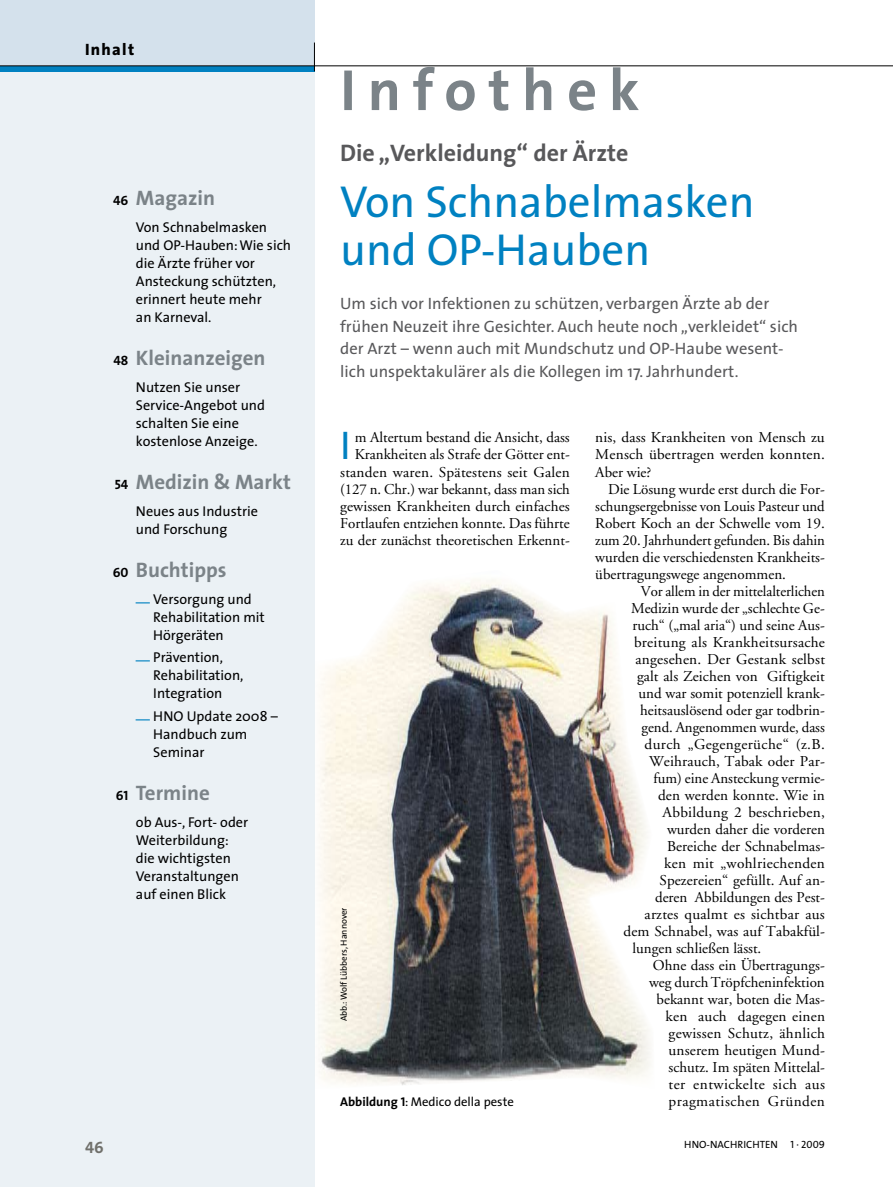
<style>
.page{position:relative;width:893px;height:1187px;background:#fff}
.page>*{position:absolute;margin:0;border:0;box-sizing:border-box;transform-origin:0 0}
.t1{font:45px/48px "The Sans";color:#0081c1}
.t2{font:40.2px "The Sans";color:#0081c1}
.t3{font:700 24px "The Sans";color:#58585a}
.t4{font:700 21px "The Sans";color:#7b8388}
.t5{font:16.5px/22.5px "The Sans";color:#58585a}
.t6{font:800 16.5px "The Sans";letter-spacing:.08em;color:#000}
.t7{font:16.5px "The Sans Bold Caps";color:#70706b}
.t8{font:15px/17px "Adobe Garamond";color:#000;text-align:justify}
.t9{font:15px "Adobe Garamond";letter-spacing:.02em;color:#000}
.t10{font:15px "Adobe Garamond";letter-spacing:.03em;color:#000}
.t11{font:15px "Adobe Garamond";letter-spacing:.025em;color:#000}
.t12{font:14.25px/18px "The Sans";color:#000}
.t13{font:12.75px "The Sans";color:#000}
.t14{font:10.5px "The Sans";color:#000}
.t15{font:9px "The Sans";color:#000}
.s1{font-family:"The Sans Bold Caps";font-weight:400;font-size:13.5px;color:#000}
.s2{color:#0081c1}
.s3{font-weight:700}
.s4{font-family:"The Sans Bold Caps"}
.s5{font-family:"The Sans Caps"}
</style>
<div class="page">
<div style="left:0;top:0;width:315px;height:1186px;background:#ebf1f5"></div>
<img style="left:318px;top:579px;width:332px;height:506px">
<div style="left:0;top:0;width:315px;height:66px;background:#d4e1ec"></div>
<div style="left:0;top:66px;width:315px;height:5px;background:#0081c1"></div>
<hr style="left:0;top:66px;width:893px;height:1px;background:#000">
<svg style="left:314px;top:43px;width:1px;height:28px"></svg>
<svg style="left:344px;top:67px;width:295px;height:44px"></svg>
<p class="t6" style="left:85px;top:39px;width:51px">Inhalt</p>
<h3 class="t4" style="left:113px;top:184px;width:103px"><span class="s1">46</span> Magazin</h3>
<p class="t12" style="left:136px;top:218px;width:157px">Von Schnabelmasken und OP-Hauben: Wie sich die Ärzte früher vor<br>Ansteckung schützten, erinnert heute mehr<br>an Karneval.</p>
<h3 class="t4" style="left:113px;top:344px;width:154px"><span class="s1">48</span> Kleinanzeigen</h3>
<p class="t12" style="left:136px;top:378px;width:131px">Nutzen Sie unser<br>Service-Angebot und schalten Sie eine kostenlose Anzeige.</p>
<h3 class="t4" style="left:115px;top:468px;width:178px"><span class="s1">54</span> Medizin &amp; Markt</h3>
<p class="t12" style="left:136px;top:502px;width:124px">Neues aus Industrie und Forschung</p>
<h3 class="t4" style="left:113px;top:557px;width:115px"><span class="s1">60</span> Buchtipps</h3>
<p class="t12" style="left:153px;top:590px;width:113px;text-indent:-17px"><span class="s2">—</span> Versorgung und<br>Rehabilitation mit<br>Hörgeräten</p>
<p class="t12" style="left:153px;top:648px;width:92px;text-indent:-17px"><span class="s2">—</span> Prävention,<br>Rehabili-tation,<br>Integration</p>
<p class="t12" style="left:153px;top:706px;width:126px;text-indent:-17px"><span class="s2">—</span> HNO Update 2008 –<br>Handbuch zum<br>Seminar</p>
<h3 class="t4" style="left:116px;top:779px;width:96px"><span class="s1">61</span> Termine</h3>
<p class="t12" style="left:136px;top:812px;width:114px">ob Aus-, Fort- oder<br>Weiterbildung: die wichtigsten<br>Veranstaltungen auf einen Blick</p>
<h3 class="t3" style="left:340px;top:137px;width:290px">Die „Verkleidung“ der Ärzte</h3>
<h1 class="t1" style="left:340px;top:178px;width:416px">Von Schnabelmasken und OP-Hauben</h1>
<p class="t5" style="left:340px;top:292px;width:459px">Um sich vor Infektionen zu schützen, verbargen Ärzte ab der frühen Neuzeit ihre Gesichter. Auch heute noch „verkleidet“ sich der Arzt – wenn auch mit Mundschutz und OP-Haube wesent&shy;lich unspektakulärer als die Kollegen im 17. Jahrhundert.</p>
<p class="t8" style="left:340px;top:429px;width:231px;text-align:right">m Altertum bestand die Ansicht, dass Krankheiten als Strafe der Götter ent&shy;standen waren. Spätestens seit Galen (127 n. Chr.) war bekannt, dass man sich gewissen Krankheiten durch einfaches Fortlaufen entziehen konnte. Das führte zu der zunächst theoretischen Erkennt-</p>
<p class="t8" style="left:595px;top:429px;width:231px">nis, dass Krankheiten von Mensch zu Mensch übertragen werden konnten.<br>Aber wie?</p>
<h2 class="t2" style="left:340px;top:420px;width:12px">I</h2>
<p class="t8" style="left:595px;top:480px;width:231px;text-indent:13px">Die Lösung wurde erst durch die For&shy;schungsergebnisse von Louis Pasteur und Robert Koch an der Schwelle vom 19. zum 20. Jahrhundert gefunden. Bis dahin wurden die verschiedensten Krankheits&shy;übertragungswege angenommen.</p>
<p class="t8" style="left:641px;top:582px;width:185px">Vor allem in der mittelalterlichen</p>
<p class="t8" style="left:631px;top:599px;width:195px">Medizin wurde der „schlechte Ge-</p>
<p class="t8" style="left:633px;top:616px;width:194px">ruch“ („mal aria“) und seine Aus-</p>
<p class="t8" style="left:634px;top:633px;width:192px">breitung als Krankheitsursache</p>
<p class="t8" style="left:636px;top:650px;width:191px">angesehen. Der Gestank selbst</p>
<p class="t8" style="left:637px;top:667px;width:189px">galt als Zeichen von Giftigkeit</p>
<p class="t8" style="left:639px;top:684px;width:188px">und war somit potenziell krank-</p>
<p class="t8" style="left:640px;top:701px;width:186px">heitsauslösend oder gar todbrin-</p>
<p class="t8" style="left:642px;top:718px;width:185px">gend. Angenommen wurde, dass</p>
<p class="t11" style="left:645px;top:736px;width:182px">durch „Gegengerüche“ (z.B.</p>
<p class="t8" style="left:649px;top:753px;width:177px">Weihrauch, Tabak oder Par-</p>
<p class="t8" style="left:654px;top:770px;width:173px">fum) eine Ansteckung vermie-</p>
<p class="t8" style="left:658px;top:787px;width:168px">den werden konnte. Wie in</p>
<p class="t9" style="left:663px;top:804px;width:164px">Abbildung 2 beschrieben,</p>
<p class="t8" style="left:667px;top:821px;width:159px">wurden daher die vorderen</p>
<p class="t8" style="left:667px;top:838px;width:159px">Bereiche der Schnabelmas-</p>
<p class="t9" style="left:664px;top:855px;width:162px">ken mit „wohlriechenden</p>
<p class="t8" style="left:660px;top:872px;width:167px">Spezereien“ gefüllt. Auf an-</p>
<p class="t8" style="left:655px;top:889px;width:171px">deren Abbildungen des Pest-</p>
<p class="t8" style="left:645px;top:906px;width:182px">arztes qualmt es sichtbar aus</p>
<p class="t8" style="left:624px;top:923px;width:203px">dem Schnabel, was auf Tabakfül-</p>
<p class="t8" style="left:633px;top:940px;width:130px">lungen schließen lässt.</p>
<p class="t8" style="left:653px;top:957px;width:174px">Ohne dass ein Übertragungs-</p>
<p class="t8" style="left:649px;top:974px;width:177px">weg durch Tröpfcheninfektion</p>
<p class="t8" style="left:657px;top:991px;width:170px">bekannt war, boten die Mas-</p>
<p class="t8" style="left:666px;top:1008px;width:161px">ken auch dagegen einen</p>
<p class="t9" style="left:669px;top:1025px;width:158px">gewissen Schutz, ähnlich</p>
<p class="t8" style="left:669px;top:1042px;width:158px">unserem heutigen Mund-</p>
<p class="t8" style="left:669px;top:1059px;width:158px">schutz. Im späten Mittelal-</p>
<p class="t10" style="left:669px;top:1076px;width:158px">ter entwickelte sich aus</p>
<p class="t10" style="left:669px;top:1093px;width:158px">pragmatischen Gründen</p>
<p class="t15" style="left:338px;top:1020px;width:115px;rotate:-90deg">Abb.: Wolf Lübbers, Hannover</p>
<p class="t13" style="left:340px;top:1092px;width:175px"><span class="s3">Abbildung</span> <span class="s4">1</span>: Medico della peste</p>
<p class="t7" style="left:85px;top:1136px;width:20px">46</p>
<p class="t14" style="left:684px;top:1137px;width:142px">HNO-NACHRICHTEN <span class="s5">1 · 2009</span></p>
</div>
